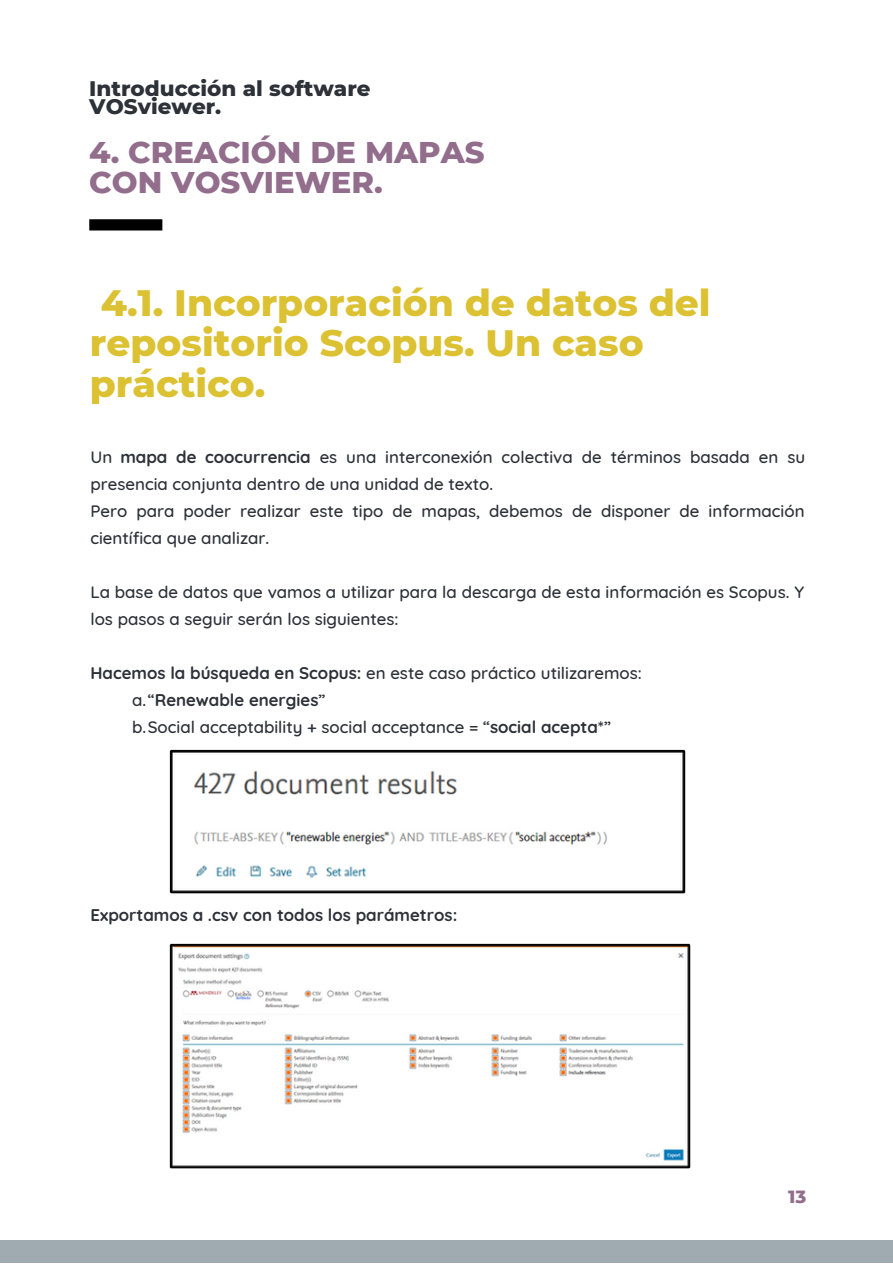
<style>
.page{position:relative;width:893px;height:1264px;background:#fff}
.page>*{position:absolute;margin:0;border:0;box-sizing:border-box;transform-origin:0 0}
.t1{font:800 37.5px/40.5px "Montserrat";color:#dcc133}
.t2{font:800 30.6px/30.3px "Montserrat";color:#926d8c}
.t3{font:800 21.45px/18px "Montserrat";color:#2d3138}
.t4{font:800 18px "Montserrat";color:#926d8c}
.t5{font:500 16.8px/27px "Quicksand";color:#2d3138}
.t6{font:700 16.8px "Quicksand";color:#2d3138}
.s1{font-weight:700}
</style>
<div class="page">
<div style="left:0;top:1240px;width:892px;height:22px;background:#a0aab1"></div>
<div style="left:89px;top:219px;width:73px;height:11px;background:#000"></div>
<img style="left:169px;top:749px;width:516px;height:144px">
<img style="left:169px;top:943px;width:521px;height:225px">
<p class="t3" style="left:89px;top:79px;width:283px">Introducción al software<br>VOSviewer.</p>
<h2 class="t2" style="left:89px;top:137px;width:397px">4. CREACIÓN DE MAPAS<br>CON VOSVIEWER.</h2>
<h1 class="t1" style="left:90px;top:282px;width:622px">4.1. Incorporación de datos del repositorio Scopus. Un caso práctico.</h1>
<p class="t5" style="left:90px;top:443px;width:716px">Un <span class="s1">mapa de coocurrencia</span> es una interconexión colectiva de términos basada en su presencia conjunta dentro de una unidad de texto.<br>Pero para poder realizar este tipo de mapas, debemos de disponer de información científica que analizar.</p>
<p class="t5" style="left:90px;top:577px;width:715px">La base de datos que vamos a utilizar para la descarga de esta información es Scopus. Y los pasos a seguir serán los siguientes:</p>
<p class="t5" style="left:90px;top:658px;width:553px"><span class="s1">Hacemos la búsqueda en Scopus:</span> en este caso práctico utilizaremos:</p>
<p class="t5" style="left:132px;top:685px;width:480px">a.“<span class="s1">Renewable energies</span>”<br>b.Social acceptability + social acceptance = “<span class="s1">social acepta*</span>”</p>
<p class="t6" style="left:90px;top:904px;width:368px">Exportamos a .csv con todos los parámetros:</p>
<p class="t4" style="left:788px;top:1185px;width:20px">13</p>
</div>
